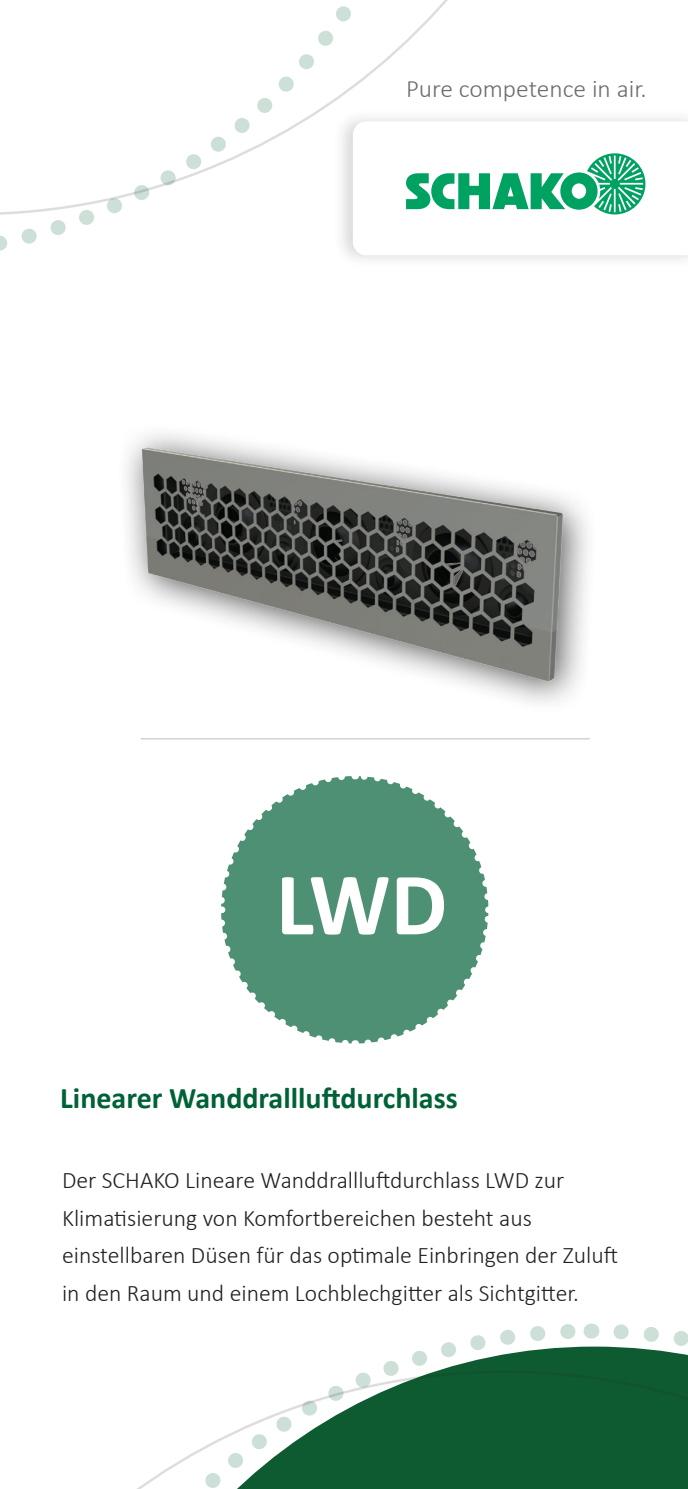
<style>
.page{position:relative;width:688px;height:1489px;background:#fff}
.page>*{position:absolute;margin:0;border:0;box-sizing:border-box;transform-origin:0 0}
.t1{font:700 90px "Calibri";color:#fff}
.t2{font:700 30px "Calibri";color:#006137}
.t3{font:300 25px "Calibri";color:#6c6d70}
.t4{font:300 23.75px/37.5px "Calibri";color:#231f20}
</style>
<div class="page">
<svg style="left:221px;top:776px;width:268px;height:268px"></svg>
<div style="left:332px;top:108px;width:355px;height:161px;background:#231f20;opacity:.17"></div>
<div style="left:379px;top:127px;width:292px;height:114px;background:#fff"></div>
<svg style="left:533px;top:153px;width:112px;height:61px"></svg>
<hr style="left:141px;top:738px;width:448px;height:1px;background:#231f20">
<div style="left:116px;top:423px;width:481px;height:291px;background:#231f20;opacity:.75"></div>
<img style="left:120px;top:423px;width:461px;height:291px">
<svg style="left:383px;top:1323px;width:208px;height:47px"></svg>
<svg style="left:591px;top:1323px;width:1px;height:15px"></svg>
<svg style="left:605px;top:1324px;width:83px;height:165px"></svg>
<svg style="left:138px;top:1370px;width:549px;height:118px"></svg>
<svg style="left:0;top:215px;width:450px;height:42px"></svg>
<svg style="left:0;top:0;width:533px;height:215px"></svg>
<p class="t3" style="left:406px;top:73px;width:242px">Pure competence in air.</p>
<h1 class="t1" style="left:276px;top:840px;width:173px">LWD</h1>
<p class="t2" style="left:60px;top:1076px;width:399px">Linearer Wanddrallluftdurchlass</p>
<p class="t4" style="left:62px;top:1161px;width:557px">Der SCHAKO Lineare Wanddrallluftdurchlass LWD zur Klimatisierung von Komfortbereichen besteht aus einstellbaren Düsen für das optimale Einbringen der Zuluft in den Raum und einem Lochblechgitter als Sichtgitter.</p>
</div>
